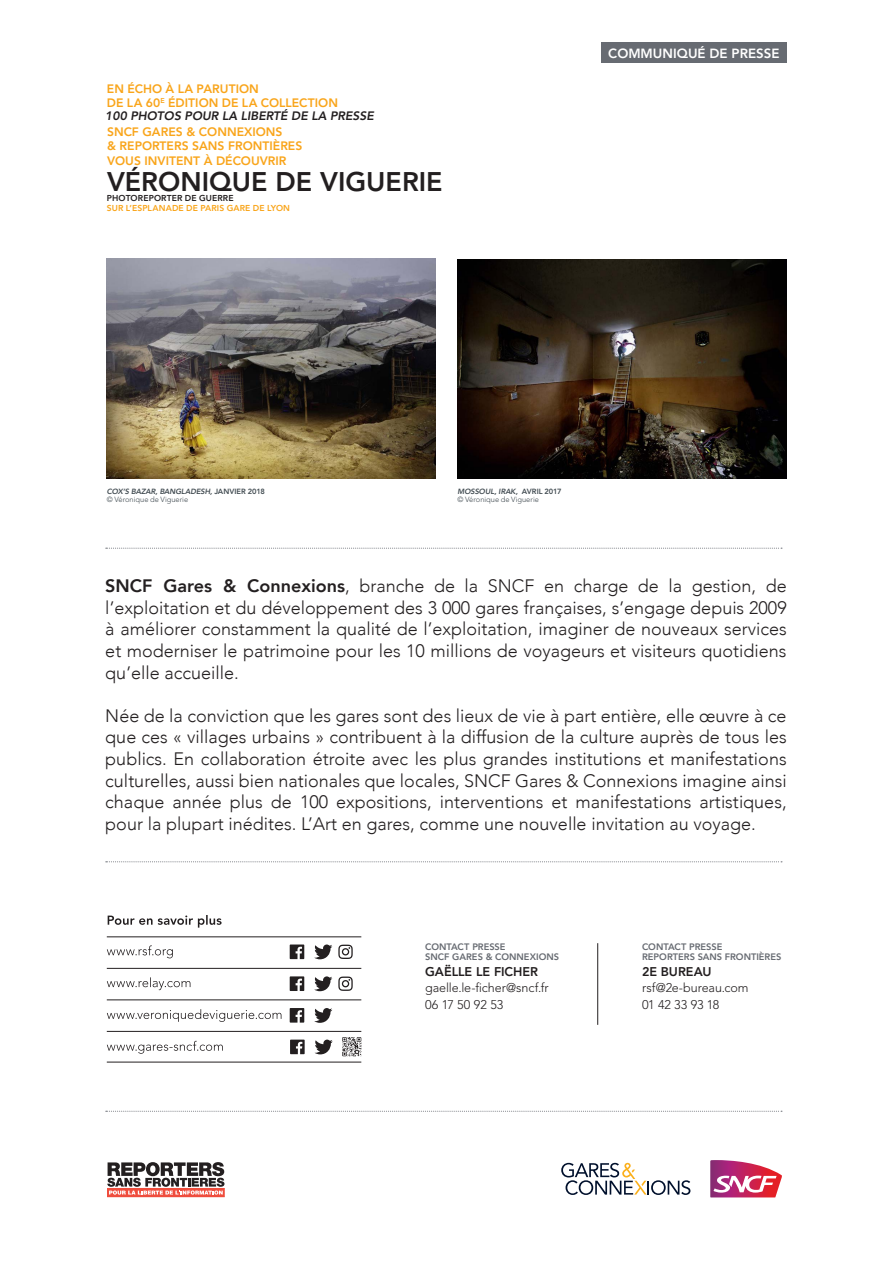
<style>
.page{position:relative;width:893px;height:1263px;background:#fff}
.page>*{position:absolute;margin:0;border:0;box-sizing:border-box;transform-origin:0 0}
.t1{font:800 26.7px "Avenir LT Std";color:#231f20}
.t2{font:300 18px/21.6px "Avenir";color:#231f20;text-align:justify}
.t3{font:800 13.2px "Avenir LT Std";color:#fff}
.t4{font:300 12.6px "Avenir LT Std";letter-spacing:-.01em;color:#231f20}
.t5{font:800 12.6px "Avenir LT Std";letter-spacing:-.005em;color:#231f20}
.t6{font:800 12.15px "Avenir LT Std";color:#f9a51b}
.t7{font:italic 800 12.15px "Avenir LT Std";color:#231f20}
.t8{font:800 9.3px "Avenir LT Std";color:#676b72}
.t9{font:800 8.55px "Avenir LT Std";letter-spacing:.015em;color:#f9a51b}
.t10{font:800 8.55px "Avenir LT Std";letter-spacing:.015em;color:#231f20}
.TEXTE_LEGENDE{font:italic 800 7.5px "Avenir LT Std";letter-spacing:-.015em;color:#424c52}
.TEXTE_LEGENDE-2{font:300 7.5px "Avenir LT Std";color:#424c52}
.s1{font-style:normal}
.s2{font-weight:800}
</style>
<div class="page">
<svg style="left:710px;top:1160px;width:72px;height:37px"></svg>
<svg style="left:561px;top:1163px;width:129px;height:32px"></svg>
<svg style="left:342px;top:1037px;width:20px;height:19px"></svg>
<svg style="left:314px;top:1039px;width:19px;height:15px"></svg>
<svg style="left:290px;top:1039px;width:15px;height:15px"></svg>
<svg style="left:314px;top:944px;width:18px;height:15px"></svg>
<svg style="left:290px;top:944px;width:14px;height:15px"></svg>
<svg style="left:338px;top:945px;width:15px;height:14px"></svg>
<svg style="left:314px;top:1008px;width:18px;height:15px"></svg>
<svg style="left:290px;top:1008px;width:14px;height:14px"></svg>
<hr style="left:107px;top:936px;width:254px;height:1px;background:#231f20">
<hr style="left:107px;top:968px;width:254px;height:1px;background:#231f20">
<hr style="left:107px;top:999px;width:254px;height:1px;background:#231f20">
<hr style="left:107px;top:1031px;width:254px;height:1px;background:#231f20">
<svg style="left:314px;top:976px;width:18px;height:15px"></svg>
<svg style="left:290px;top:976px;width:14px;height:15px"></svg>
<svg style="left:338px;top:976px;width:15px;height:15px"></svg>
<hr style="left:107px;top:1062px;width:254px;height:1px;background:#231f20">
<svg style="left:107px;top:1041px;width:116px;height:13px"></svg>
<svg style="left:107px;top:1009px;width:174px;height:13px"></svg>
<svg style="left:107px;top:977px;width:83px;height:13px"></svg>
<svg style="left:107px;top:945px;width:66px;height:13px"></svg>
<svg style="left:108px;top:915px;width:114px;height:13px"></svg>
<svg style="left:106px;top:548px;width:676px;height:1px"></svg>
<svg style="left:106px;top:861px;width:676px;height:1px"></svg>
<svg style="left:106px;top:1111px;width:676px;height:1px"></svg>
<img style="left:107px;top:259px;width:329px;height:219px">
<img style="left:457px;top:260px;width:330px;height:218px">
<div style="left:601px;top:43px;width:186px;height:20px;background:#676b72"></div>
<svg style="left:109px;top:1194px;width:113px;height:1px"></svg>
<div style="left:107px;top:1188px;width:117px;height:9px;border:1px solid #ef4d3d"></div>
<svg style="left:107px;top:1162px;width:117px;height:32px"></svg>
<hr style="left:597px;top:943px;width:1px;height:82px;background:#231f20">
<p class="t6" style="left:107px;top:81px;width:154px">EN ÉCHO À LA PARUTION</p>
<p class="t6" style="left:107px;top:96px;width:233px">DE LA 60<sup>E</sup> ÉDITION DE LA COLLECTION</p>
<p class="t7" style="left:105px;top:109px;width:270px">100 PHOTOS POUR LA LIBERTÉ DE LA PRESSE</p>
<p class="t6" style="left:107px;top:124px;width:177px">SNCF GARES &amp; CONNEXIONS</p>
<p class="t6" style="left:107px;top:139px;width:197px">&amp; REPORTERS SANS FRONTIÈRES</p>
<p class="t6" style="left:107px;top:153px;width:181px">VOUS INVITENT À DÉCOUVRIR</p>
<p class="t1" style="left:107px;top:166px;width:337px">VÉRONIQUE DE VIGUERIE</p>
<p class="t10" style="left:107px;top:193px;width:128px">PHOTOREPORTER DE GUERRE</p>
<p class="t9" style="left:107px;top:203px;width:185px">SUR L’ESPLANADE DE PARIS GARE DE LYON</p>
<p class="t3" style="left:608px;top:45px;width:173px">COMMUNIQUÉ DE PRESSE</p>
<p class="TEXTE_LEGENDE" style="left:107px;top:487px;width:159px">COX’S BAZAR, BANGLADESH, <span class="s1">JANVIER 2018</span></p>
<p class="TEXTE_LEGENDE-2" style="left:107px;top:495px;width:83px">© Véronique de Viguerie</p>
<p class="TEXTE_LEGENDE" style="left:457px;top:487px;width:105px">MOSSOUL, IRAK, <span class="s1">AVRIL 2017</span></p>
<p class="TEXTE_LEGENDE-2" style="left:457px;top:495px;width:83px">© Véronique de Viguerie</p>
<p class="t2" style="left:105px;top:575px;width:683px"><span class="s2">SNCF Gares &amp; Connexions</span>, branche de la SNCF en charge de la gestion, de l’exploitation et du développement des 3 000 gares françaises, s’engage depuis 2009 à améliorer constamment la qualité de l’exploitation, imaginer de nouveaux services et moderniser le patrimoine pour les 10 millions de voyageurs et visiteurs quotidiens qu’elle accueille.</p>
<p class="t2" style="left:105px;top:705px;width:683px">Née de la conviction que les gares sont des lieux de vie à part entière, elle œuvre à ce que ces « villages urbains » contribuent à la diffusion de la culture auprès de tous les publics. En collaboration étroite avec les plus grandes institutions et manifestations culturelles, aussi bien nationales que locales, SNCF Gares &amp; Connexions imagine ainsi chaque année plus de 100 expositions, interventions et manifestations artistiques, pour la plupart inédites. L’Art en gares, comme une nouvelle invitation au voyage.</p>
<p class="t8" style="left:425px;top:941px;width:82px">CONTACT PRESSE</p>
<p class="t8" style="left:425px;top:951px;width:135px">SNCF GARES &amp; CONNEXIONS</p>
<p class="t5" style="left:425px;top:964px;width:114px">GAËLLE LE FICHER</p>
<p class="t4" style="left:425px;top:981px;width:125px">gaelle.le-ficher@sncf.fr</p>
<p class="t4" style="left:425px;top:997px;width:80px">06 17 50 92 53</p>
<p class="t8" style="left:642px;top:941px;width:82px">CONTACT PRESSE</p>
<p class="t8" style="left:642px;top:951px;width:141px">REPORTERS SANS FRONTIÈRES</p>
<p class="t5" style="left:642px;top:964px;width:71px">2E BUREAU</p>
<p class="t4" style="left:642px;top:981px;width:108px">rsf@2e-bureau.com</p>
<p class="t4" style="left:642px;top:997px;width:79px">01 42 33 93 18</p>
</div>
